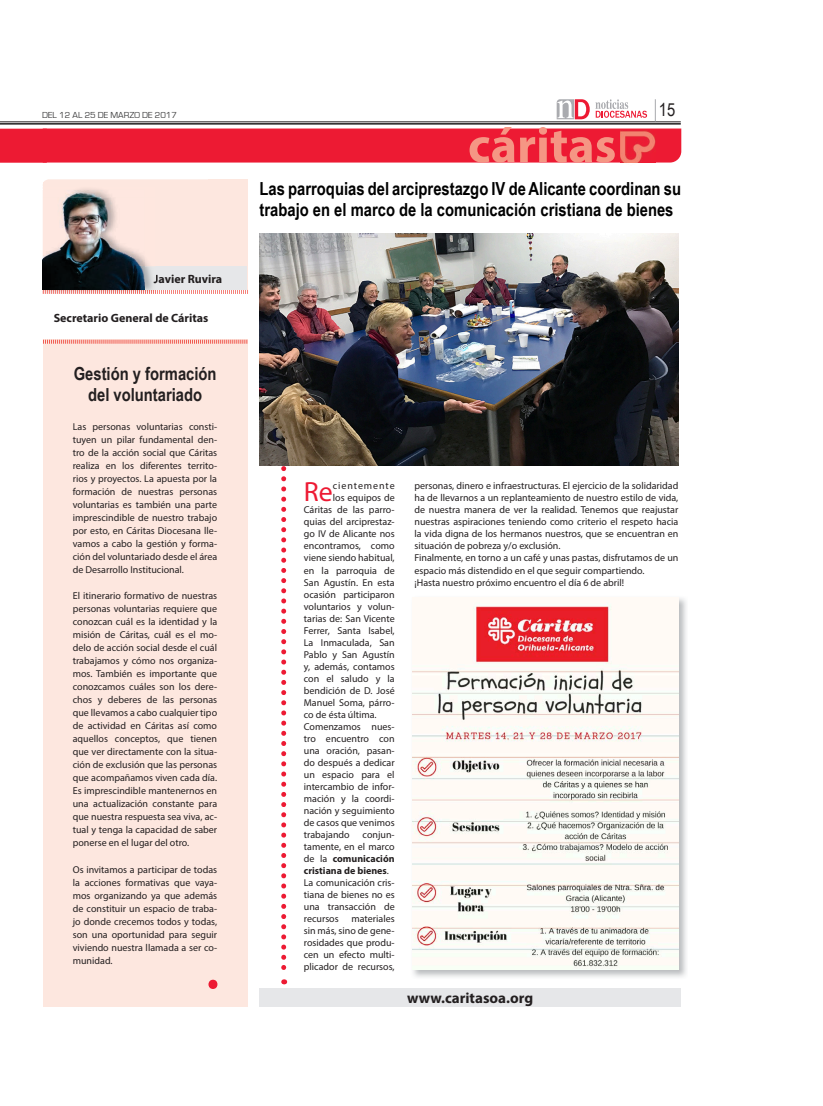
<style>
.page{position:relative;width:823px;height:1106px;background:#fff}
.page>*{position:absolute;margin:0;border:0;box-sizing:border-box;transform-origin:0 0}
.t1{font:700 50px "Myriad Pro";color:#f59684}
.t2{font:700 50px "Myriad Pro";color:#ed1a33}
.t3{font:27.8px "Myriad Pro";color:#ed1a33}
.t4{font:700 18px/21.6px "Arial Narrow";color:#000}
.t5{font:700 18px/21.6px "Arial Narrow";color:#231f20;text-align:center}
.t6{font:18px "Arial Narrow";color:#231f20}
.t7{font:700 15px "Myriad Pro";color:#231f20}
.t8{font:700 12px "Myriad Pro";color:#231f20}
.t9{font:10px/13px "Myriad Pro";color:#231f20;text-align:justify}
.t10{font:10px "Myriad Pro";letter-spacing:.09em;color:#231f20}
.t11{font:9px "Eurostile";color:#3e3e3f}
.s1{font-weight:700}
</style>
<div class="page">
<hr style="left:0;top:122px;width:680px;height:1px;background:#231f20">
<hr style="left:0;top:123px;width:680px;height:2px;background:#231f20">
<svg style="left:556px;top:99px;width:33px;height:20px"></svg>
<svg style="left:595px;top:99px;width:51px;height:19px"></svg>
<svg style="left:654px;top:99px;width:1px;height:22px"></svg>
<div style="left:0;top:128px;width:681px;height:35px;background:#ed1a33"></div>
<img style="left:619px;top:130px;width:35px;height:33px">
<div style="left:43px;top:182px;width:204px;height:824px;background:#fde7df"></div>
<svg style="left:43px;top:340px;width:204px;height:4px"></svg>
<div style="left:43px;top:179px;width:197px;height:16px;background:#fde7df;border-radius:6px"></div>
<div style="left:208px;top:179px;width:39px;height:15px;background:#fde7df"></div>
<div style="left:36px;top:291px;width:219px;height:48px;background:#fff"></div>
<div style="left:259px;top:987px;width:421px;height:19px;background:#e6e7e9"></div>
<div style="left:43px;top:266px;width:204px;height:24px;background:#e6e7e9"></div>
<svg style="left:281px;top:465px;width:5px;height:519px"></svg>
<img style="left:145px;top:261px;width:10px;height:28px">
<img style="left:80px;top:189px;width:16px;height:1px">
<svg style="left:155px;top:289px;width:93px;height:5px"></svg>
<img style="left:43px;top:289px;width:112px;height:5px">
<svg style="left:153px;top:275px;width:2px;height:8px"></svg>
<img style="left:43px;top:197px;width:102px;height:69px">
<img style="left:66px;top:190px;width:44px;height:7px">
<img style="left:43px;top:266px;width:102px;height:23px">
<img style="left:259px;top:233px;width:419px;height:232px">
<img style="left:413px;top:598px;width:274px;height:379px">
<img style="left:412px;top:598px;width:266px;height:371px">
<p class="t11" style="left:42px;top:110px;width:136px">DEL 12 AL 25 DE MARZO DE 2017</p>
<h3 class="t6" style="left:658px;top:97px;width:18px">15</h3>
<h1 class="t1" style="left:467px;top:113px;width:150px">cáritas</h1>
<p class="t8" style="left:153px;top:271px;width:70px">Javier Ruvira</p>
<p class="t8" style="left:54px;top:310px;width:156px">Secretario General de Cáritas</p>
<h3 class="t5" style="left:74px;top:362px;width:144px">Gestión y formación del voluntariado</h3>
<p class="t9" style="left:73px;top:420px;width:146px">Las personas voluntarias consti&shy;tuyen un pilar fundamental den&shy;tro de la acción social que Cáritas realiza en los diferentes territo&shy;rios y proyectos. La apuesta por la formación de nuestras personas voluntarias es también una parte imprescindible de nuestro trabajo por esto, en Cáritas Diocesana lle&shy;vamos a cabo la gestión y forma&shy;ción del voluntariado desde el área de Desarrollo Institucional.</p>
<p class="t9" style="left:73px;top:589px;width:146px">El itinerario formativo de nuestras personas voluntarias requiere que conozcan cuál es la identidad y la misión de Cáritas, cuál es el mo&shy;delo de acción social desde el cuál trabajamos y cómo nos organiza&shy;mos. También es importante que conozcamos cuáles son los dere&shy;chos y deberes de las personas que llevamos a cabo cualquier tipo de actividad en Cáritas así como aquellos conceptos, que tienen que ver directamente con la situa&shy;ción de exclusión que las personas que acompañamos viven cada día.<br>Es imprescindible mantenernos en una actualización constante para que nuestra respuesta sea viva, ac&shy;tual y tenga la capacidad de saber ponerse en el lugar del otro.</p>
<p class="t9" style="left:73px;top:862px;width:146px">Os invitamos a participar de todas la acciones formativas que vaya&shy;mos organizando ya que además de constituir un espacio de traba&shy;jo donde crecemos todos y todas, son una oportunidad para seguir viviendo nuestra llamada a ser co&shy;munidad.</p>
<h1 class="t2" style="left:206px;top:939px;width:14px">.</h1>
<h3 class="t4" style="left:259px;top:176px;width:423px">Las parroquias del arciprestazgo IV de Alicante coordinan su trabajo en el marco de la comunicación cristiana de bienes</h3>
<h2 class="t3" style="left:304px;top:475px;width:30px">Re</h2>
<p class="t10" style="left:333px;top:480px;width:63px">cientemente</p>
<p class="t9" style="left:333px;top:491px;width:63px">los equipos de</p>
<p class="t9" style="left:304px;top:503px;width:92px">Cáritas de las parro-</p>
<p class="t9" style="left:304px;top:515px;width:92px">quias del arciprestaz-</p>
<p class="t9" style="left:304px;top:527px;width:92px">go IV de Alicante nos</p>
<p class="t9" style="left:304px;top:539px;width:92px">encontramos, como</p>
<p class="t9" style="left:304px;top:551px;width:92px">viene siendo habitual,</p>
<p class="t9" style="left:304px;top:563px;width:92px">en la parroquia de</p>
<p class="t9" style="left:304px;top:575px;width:92px">San Agustín. En esta</p>
<p class="t9" style="left:304px;top:587px;width:92px">ocasión participaron</p>
<p class="t9" style="left:304px;top:599px;width:92px">voluntarios y volun-</p>
<p class="t9" style="left:304px;top:611px;width:92px">tarias de: San Vicente</p>
<p class="t9" style="left:304px;top:623px;width:92px">Ferrer, Santa Isabel,</p>
<p class="t9" style="left:304px;top:635px;width:92px">La Inmaculada, San</p>
<p class="t9" style="left:304px;top:647px;width:92px">Pablo y San Agustín</p>
<p class="t9" style="left:304px;top:659px;width:92px">y, además, contamos</p>
<p class="t9" style="left:304px;top:671px;width:92px">con el saludo y la</p>
<p class="t9" style="left:304px;top:683px;width:92px">bendición de D. José</p>
<p class="t9" style="left:304px;top:695px;width:92px">Manuel Soma, párro-</p>
<p class="t9" style="left:304px;top:707px;width:74px">co de ésta última.</p>
<p class="t9" style="left:304px;top:719px;width:92px">Comenzamos nues-</p>
<p class="t9" style="left:304px;top:731px;width:92px">tro encuentro con</p>
<p class="t9" style="left:304px;top:743px;width:92px">una oración, pasan-</p>
<p class="t9" style="left:304px;top:755px;width:92px">do después a dedicar</p>
<p class="t9" style="left:304px;top:767px;width:92px">un espacio para el</p>
<p class="t9" style="left:304px;top:779px;width:92px">intercambio de infor-</p>
<p class="t9" style="left:304px;top:791px;width:92px">mación y la coordi-</p>
<p class="t9" style="left:304px;top:803px;width:92px">nación y seguimiento</p>
<p class="t9" style="left:304px;top:815px;width:92px">de casos que venimos</p>
<p class="t9" style="left:304px;top:827px;width:47px">trabajando</p>
<p class="t9" style="left:304px;top:828px;width:92px;line-height:12px;text-align:left;text-indent:59px">conjun&shy;tamente, en el marco de la <span class="s1">comunicación cristiana de bienes</span>.<br>La comunicación cris&shy;tiana de bienes no es una transacción de recursos</p>
<p class="t9" style="left:304px;top:912px;width:92px;line-height:12px;text-indent:48px">materiales sin más, sino de gene&shy;rosidades que produ&shy;cen un efecto multi&shy;plicador de recursos,</p>
<p class="t9" style="left:414px;top:480px;width:265px;line-height:12px;text-align:left">personas, dinero e infraestructuras. El ejercicio de la solidaridad ha de llevarnos a un replanteamiento de nuestro estilo de vida, de nuestra manera de ver la realidad. Tenemos que reajustar nuestras aspiraciones teniendo como criterio el respeto hacia la vida digna de los hermanos nuestros, que se encuentran en situación de pobreza y/o exclusión.<br>Finalmente, en torno a un café y unas pastas, disfrutamos de un espacio más distendido en el que seguir compartiendo.<br>¡Hasta nuestro próximo encuentro el día 6 de abril!</p>
<h3 class="t7" style="left:407px;top:987px;width:127px">www.caritasoa.org</h3>
</div>
